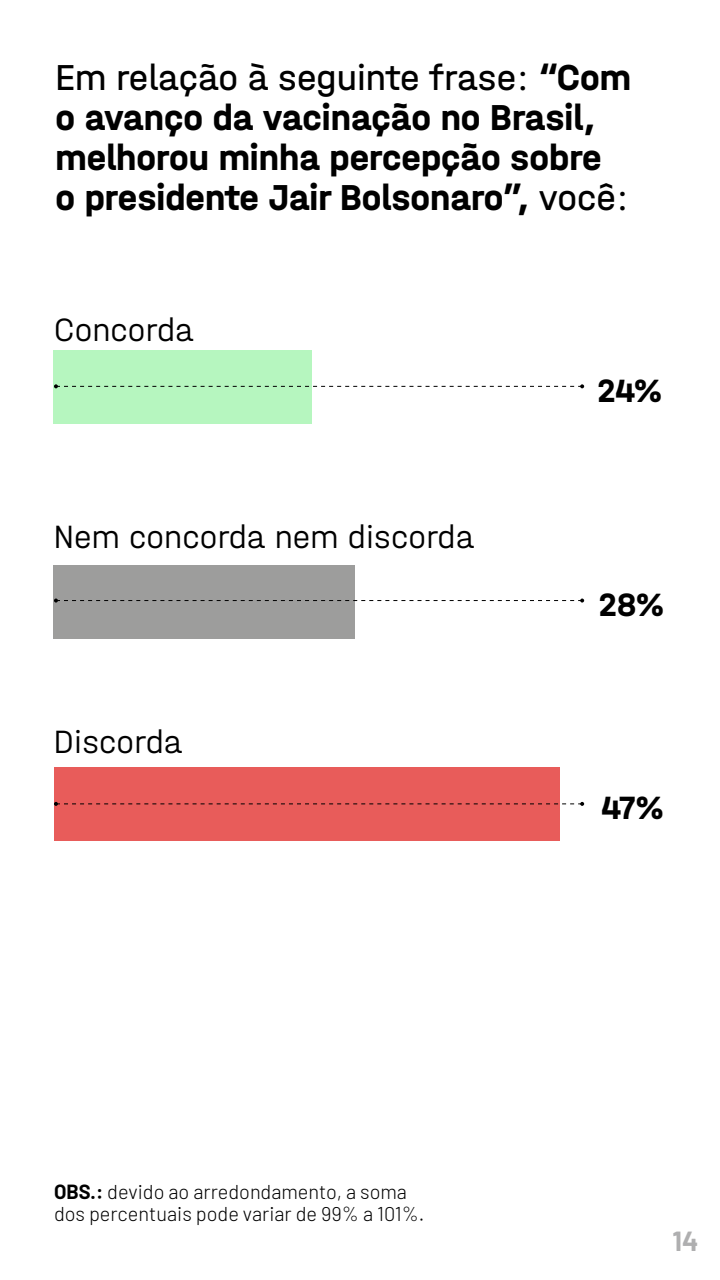
<style>
.page{position:relative;width:720px;height:1280px;background:#fff}
.page>*{position:absolute;margin:0;border:0;box-sizing:border-box;transform-origin:0 0}
.t1{font:700 38px/40px "Halvar Mittel";color:#000}
.t2{font:300 34px "Halvar Mittel";color:#000}
.t3{font:700 34px "Halvar Mittel";color:#000}
.t4{font:700 27px "Barlow";color:#afafb0}
.t5{font:300 20px/22px "Barlow";color:#000}
.s1{font-weight:400}
.s2{font-weight:700}
</style>
<div class="page">
<div style="left:54px;top:768px;width:505px;height:73px;background:#e85c5a"></div>
<div style="left:54px;top:566px;width:301px;height:73px;background:#9d9d9c"></div>
<div style="left:54px;top:350px;width:258px;height:73px;background:#b6f6bf"></div>
<svg style="left:54px;top:384px;width:530px;height:4px"></svg>
<svg style="left:54px;top:599px;width:530px;height:4px"></svg>
<svg style="left:54px;top:802px;width:530px;height:4px"></svg>
<p class="t1" style="left:56px;top:56px;width:577px"><span class="s1">Em relação à seguinte frase:</span> “Com o avanço da vacinação no Brasil, melhorou minha percepção sobre<br>o presidente Jair Bolsonaro”, <span class="s1">você:</span></p>
<p class="t2" style="left:54px;top:310px;width:141px">Concorda</p>
<p class="t2" style="left:54px;top:517px;width:421px">Nem concorda nem discorda</p>
<p class="t2" style="left:54px;top:722px;width:130px">Discorda</p>
<p class="t3" style="left:597px;top:370px;width:66px">24%</p>
<p class="t3" style="left:599px;top:584px;width:66px">28%</p>
<p class="t3" style="left:601px;top:787px;width:64px">47%</p>
<p class="t5" style="left:54px;top:1179px;width:372px"><span class="s2">OBS.:</span> devido ao arredondamento, a soma dos percentuais pode variar de 99% a 101%.</p>
<p class="t4" style="left:673px;top:1221px;width:27px">14</p>
</div>
